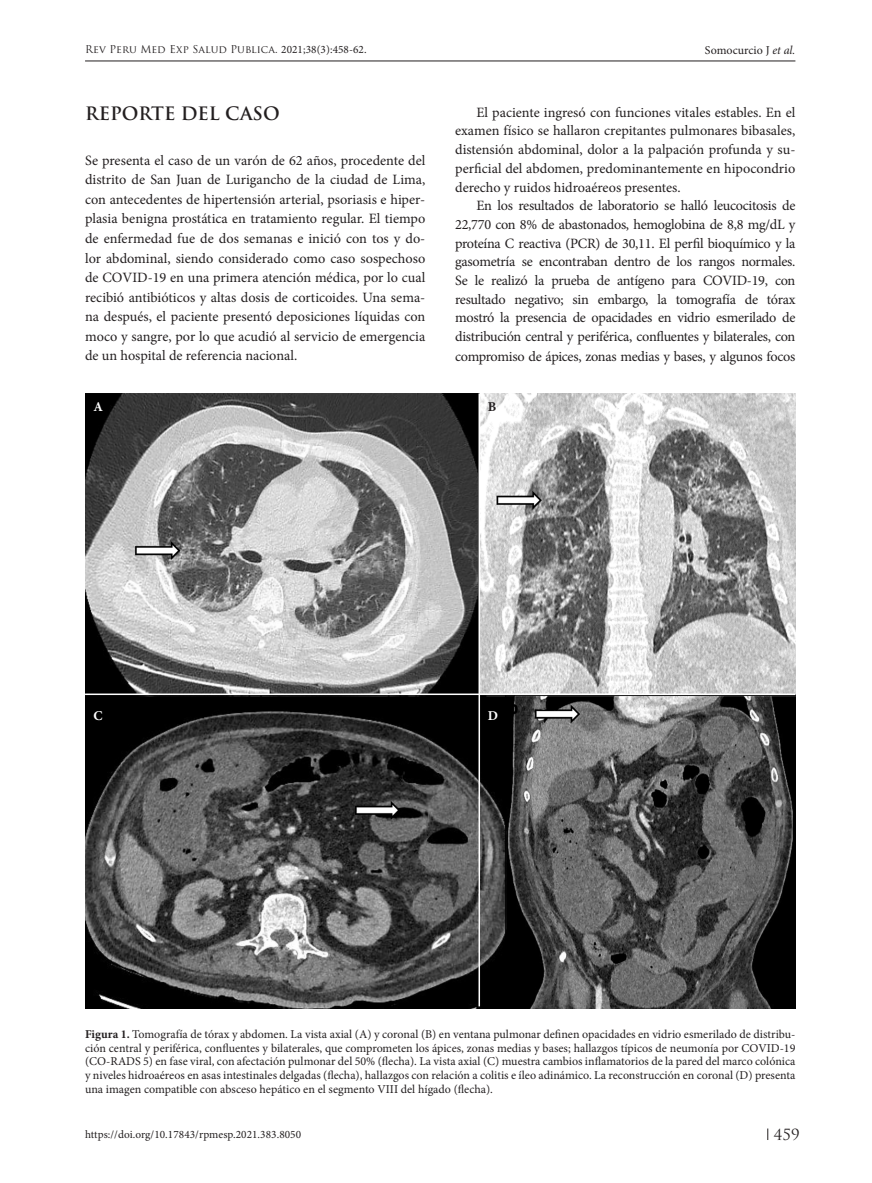
<style>
.page{position:relative;width:872px;height:1183px;background:#fff}
.page>*{position:absolute;margin:0;border:0;box-sizing:border-box;transform-origin:0 0}
.SUBTITULO_RPMESP{font:700 18px "Trajan Pro";color:#231f20}
.t1{font:15px "Trajan Pro";color:#231f20}
.TEXTO_GENERAL_CON_SA{font:14.25px/18.8px "Minion Pro";letter-spacing:-.015em;color:#231f20;text-align:justify}
._1ER_PARRAFO_TEXTO_G{font:14.25px/19.5px "Minion Pro";color:#231f20;text-align:justify}
.t2{font:700 13.5px "Minion Pro";color:#fff}
.t3{font:700 13.5px "Minion Pro";color:#231f20}
.t4{font:12px/13.8px "Minion Pro";color:#231f20;text-align:justify}
.t5{font:11.25px "Minion Pro";letter-spacing:.005em;color:#231f20}
.t6{font:10.5px "Trajan Pro";letter-spacing:.005em;color:#231f20}
.s1{font-family:"Minion Pro";font-size:11.25px}
.s2{font-style:italic}
.s3{font-weight:700}
</style>
<div class="page">
<hr style="left:85px;top:61px;width:710px;height:1px;background:#231f20">
<img style="left:85px;top:393px;width:710px;height:615px">
<hr style="left:478px;top:393px;width:2px;height:613px;background:#fff">
<hr style="left:85px;top:693px;width:710px;height:1px;background:#fff">
<p class="t6" style="left:85px;top:43px;width:283px">Rev Peru Med Exp Salud Publica. <span class="s1">2021;38(3):458-62.</span></p>
<p class="t4" style="left:705px;top:43px;width:92px">Somocurcio J <span class="s2">et al.</span></p>
<p class="SUBTITULO_RPMESP" style="left:85px;top:102px;width:196px">REPORTE DEL CASO</p>
<p class="_1ER_PARRAFO_TEXTO_G" style="left:85px;top:151px;width:342px">Se presenta el caso de un varón de 62 años, procedente del distrito de San Juan de Lurigancho de la ciudad de Lima, con antecedentes de hipertensión arterial, psoriasis e hiper&shy;plasia benigna prostática en tratamiento regular. El tiempo de enfermedad fue de dos semanas e inició con tos y do&shy;lor abdominal, siendo considerado como caso sospechoso de COVID-19 en una primera atención médica, por lo cual recibió antibióticos y altas dosis de corticoides. Una sema&shy;na después, el paciente presentó deposiciones líquidas con moco y sangre, por lo que acudió al servicio de emergencia de un hospital de referencia nacional.</p>
<p class="t2" style="left:94px;top:397px;width:11px">A</p>
<p class="TEXTO_GENERAL_CON_SA" style="left:455px;top:103px;width:342px;text-indent:21px">El paciente ingresó con funciones vitales estables. En el examen físico se hallaron crepitantes pulmonares bibasales, distensión abdominal, dolor a la palpación profunda y su&shy;perficial del abdomen, predominantemente en hipocondrio derecho y ruidos hidroaéreos presentes.</p>
<p class="TEXTO_GENERAL_CON_SA" style="left:455px;top:196px;width:342px;text-indent:21px">En los resultados de laboratorio se halló leucocitosis de 22,770 con 8% de abastonados, hemoglobina de 8,8 mg/dL y proteína C reactiva (PCR) de 30,11. El perfil bioquímico y la gasometría se encontraban dentro de los rangos normales.<br>Se le realizó la prueba de antígeno para COVID-19, con resultado negativo; sin embargo, la tomografía de tórax mostró la presencia de opacidades en vidrio esmerilado de distribución central y periférica, confluentes y bilaterales, con compromiso de ápices, zonas medias y bases, y algunos focos</p>
<p class="t3" style="left:488px;top:397px;width:10px">B</p>
<p class="t2" style="left:94px;top:706px;width:11px">C</p>
<p class="t2" style="left:488px;top:706px;width:12px">D</p>
<p class="t4" style="left:85px;top:1026px;width:712px"><span class="s3">Figura 1.</span> Tomografía de tórax y abdomen. La vista axial (A) y coronal (B) en ventana pulmonar definen opacidades en vidrio esmerilado de distribu&shy;ción central y periférica, confluentes y bilaterales, que comprometen los ápices, zonas medias y bases; hallazgos típicos de neumonía por COVID-19 (CO-RADS 5) en fase viral, con afectación pulmonar del 50% (flecha). La vista axial (C) muestra cambios inflamatorios de la pared del marco colónica y niveles hidroaéreos en asas intestinales delgadas (flecha), hallazgos con relación a colitis e íleo adinámico. La reconstrucción en coronal (D) presenta una imagen compatible con absceso hepático en el segmento VIII del hígado (flecha).</p>
<p class="t5" style="left:85px;top:1126px;width:217px">https://doi.org/10.17843/rpmesp.2021.383.8050</p>
<p class="t1" style="left:774px;top:1124px;width:27px">459</p>
</div>
